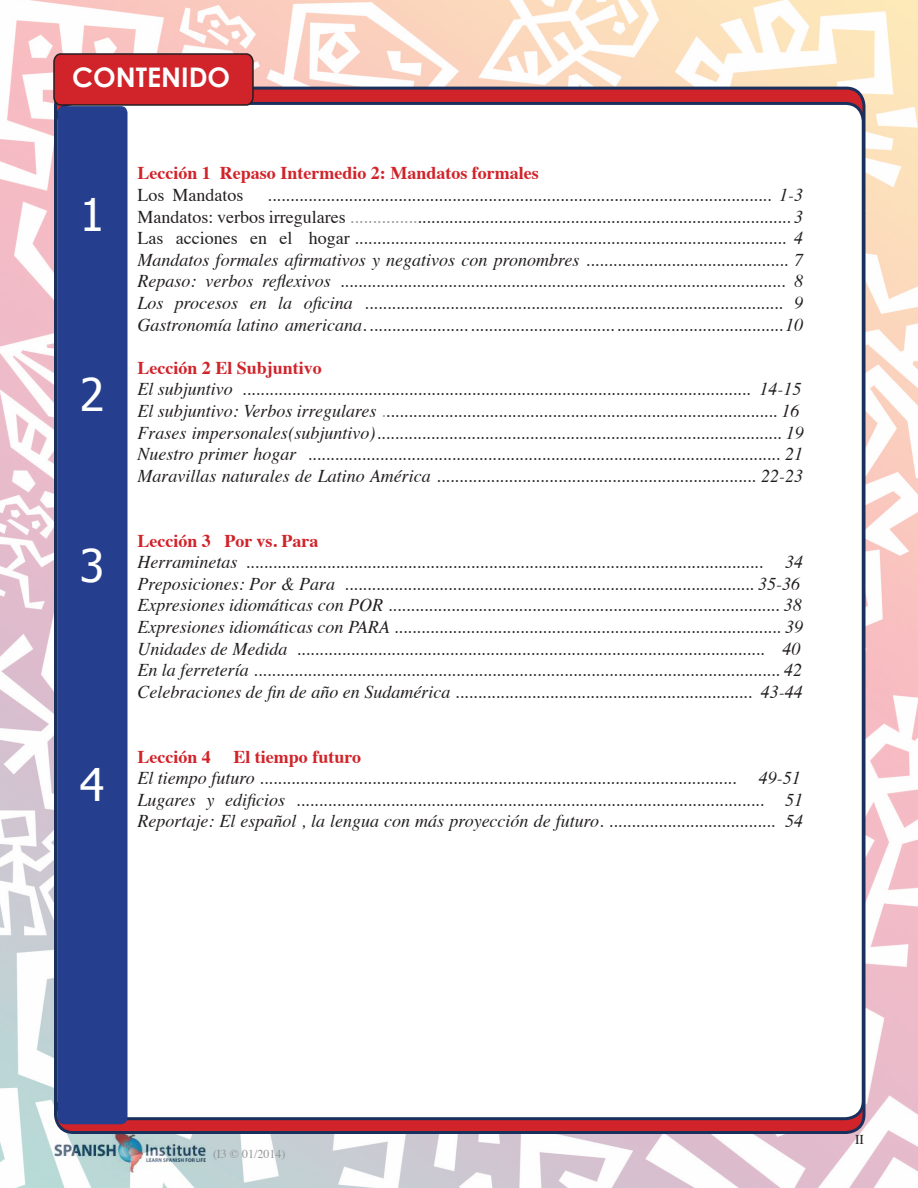
<style>
.page{position:relative;width:918px;height:1188px;background:#fff}
.page>*{position:absolute;margin:0;border:0;box-sizing:border-box;transform-origin:0 0}
.t1{font:45px "Tahoma";color:#fff}
.t2{font:700 27px "Century Gothic";color:#fff}
.t3{font:italic 18px/21.6px "Times";color:#231f20}
.t4{font:700 18px "Times";color:#d1232a}
.t5{font:18px "Times";color:#231f20}
.t6{font:13.5px "Times";color:#231f20}
.t7{font:12px "Times";color:#939598}
.s1{font-style:normal}
.s2{color:#939598}
</style>
<div class="page">
<img style="left:0;top:0;width:918px;height:1188px">
<div style="left:56px;top:103px;width:807px;height:1016px;background:#fff;border-radius:18px"></div>
<svg style="left:52px;top:52px;width:202px;height:54px"></svg>
<div style="left:58px;top:106px;width:70px;height:1018px;background:#253f8e;border-radius:7px"></div>
<h2 class="t2" style="left:72px;top:60px;width:160px">CONTENIDO</h2>
<h1 class="t1" style="left:80px;top:184px;width:26px">1</h1>
<h1 class="t1" style="left:80px;top:364px;width:26px">2</h1>
<h1 class="t1" style="left:80px;top:535px;width:26px">3</h1>
<h1 class="t1" style="left:80px;top:754px;width:26px">4</h1>
<p class="t4" style="left:137px;top:156px;width:403px">Lección 1 Repaso Intermedio 2: Mandatos formales</p>
<p class="t5" style="left:137px;top:178px;width:107px">Los Mandatos</p>
<p class="t3" style="left:137px;top:183px;width:667px;text-align:justify;text-indent:130px">................................................................................................................ 1-3<br><span class="s1">Mandatos: verbos irregulares</span> <span class="s2">...............</span>................................................................................... 3<br><span class="s1">Las acciones en el hogar</span> ................................................................................................ 4<br>Mandatos formales afirmativos y negativos con pronombres ............................................. 7<br>Repaso: verbos reflexivos ................................................................................................... 8<br>Los procesos en la oficina ............................................................................................. 9<br>Gastronomía latino americana. ...................... ................................ ..................................... 10</p>
<p class="t4" style="left:137px;top:350px;width:186px">Lección 2 El Subjuntivo</p>
<p class="t3" style="left:137px;top:377px;width:668px">El subjuntivo ................................................................................................................. 14-15<br>El subjuntivo: Verbos irregulares <span class="s2">.</span>....................................................................................... 16<br>Frases impersonales (subjuntivo) .......................................................................................... 19<br>Nuestro primer hogar ......................................................................................................... 21<br>Maravillas naturales de Latino América ....................................................................... 22-23</p>
<p class="t4" style="left:137px;top:523px;width:183px">Lección 3 Por vs. Para</p>
<p class="t3" style="left:137px;top:550px;width:667px">Herraminetas ................................................................................................................... 34<br>Preposiciones: Por &amp; Para ........................................................................................... 35-36<br>Expresiones idiomáticas con POR ....................................................................................... 38<br>Expresiones idiomáticas con PARA ...................................................................................... 39<br>Unidades de Medida ........................................................................................................ 40<br>En la ferretería ..................................................................................................................... 42<br>Celebraciones de fin de año en Sudamérica .................................................................. 43-44</p>
<p class="t4" style="left:137px;top:739px;width:75px">Lección 4</p>
<p class="t4" style="left:233px;top:739px;width:129px">El tiempo futuro</p>
<p class="t3" style="left:137px;top:766px;width:600px">El tiempo futuro ..........................................................................................................</p>
<p class="t3" style="left:137px;top:766px;width:667px;text-indent:621px">49-51<br>Lugares y edificios ........................................................................................................ 51<br>Reportaje: El español , la lengua con más proyección de futuro. ..................................... 54</p>
<p class="t7" style="left:213px;top:1143px;width:74px">(I3 © 01/2014)</p>
<p class="t6" style="left:855px;top:1127px;width:10px">II</p>
</div>
